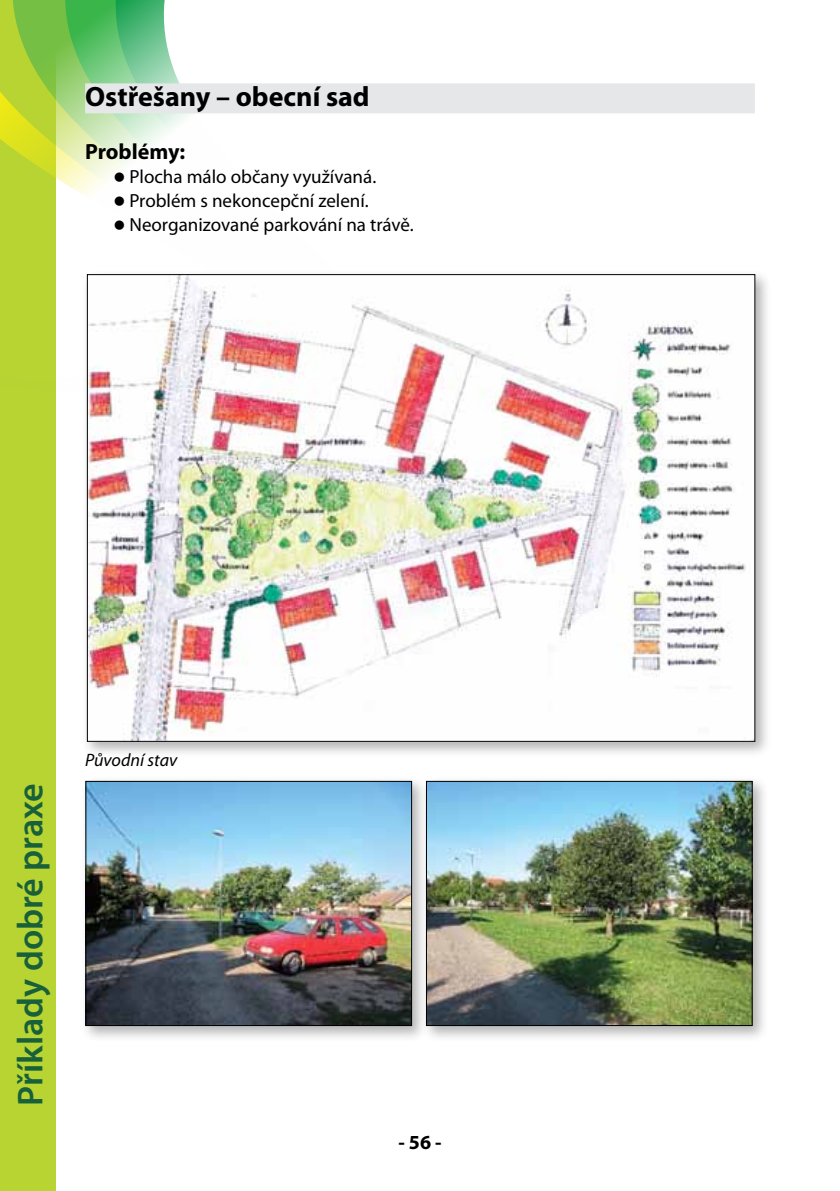
<style>
.page{position:relative;width:840px;height:1191px;background:#fff}
.page>*{position:absolute;margin:0;border:0;box-sizing:border-box;transform-origin:0 0}
.t1{font:600 36px "Myriad Pro";color:#18603a}
.t2{font:700 28px "Myriad Pro";color:#000}
.t3{font:700 22px "Myriad Pro";color:#000}
.t4{font:700 20px "Myriad Pro";color:#000}
.t5{font:19px "Myriad Pro";color:#000}
.t6{font:italic 18px "Myriad Pro";color:#000}
</style>
<div class="page">
<div style="left:0;top:0;width:55px;height:1191px;background:#b7d433"></div>
<svg style="left:0;top:0;width:347px;height:394px"></svg>
<div style="left:85px;top:83px;width:669px;height:30px;background:#e6e7e8"></div>
<div style="left:80px;top:775px;width:348px;height:267px;background:#000;opacity:.3"></div>
<img style="left:87px;top:783px;width:323px;height:241px">
<div style="left:85px;top:781px;width:327px;height:245px;border:1px solid #000"></div>
<div style="left:420px;top:775px;width:349px;height:267px;background:#000;opacity:.3"></div>
<img style="left:427px;top:783px;width:323px;height:241px">
<div style="left:425px;top:781px;width:327px;height:245px;border:1px solid #000"></div>
<div style="left:81px;top:269px;width:690px;height:489px;background:#000;opacity:.3"></div>
<img style="left:89px;top:276px;width:664px;height:464px">
<h2 class="t2" style="left:85px;top:78px;width:286px">Ostřešany – obecní sad</h2>
<p class="t3" style="left:85px;top:138px;width:102px">Problémy:</p>
<p class="t5" style="left:113px;top:165px;width:264px">● Plocha málo občany využívaná.</p>
<p class="t5" style="left:113px;top:189px;width:257px">● Problém s nekoncepční zelení.</p>
<p class="t5" style="left:113px;top:213px;width:301px">● Neorganizované parkování na trávě.</p>
<h1 class="t1" style="left:8px;top:1106px;width:324px;rotate:-90deg">Příklady dobré praxe</h1>
<p class="t6" style="left:85px;top:748px;width:94px">Původní stav</p>
<p class="t4" style="left:398px;top:1129px;width:45px">- 56 -</p>
</div>
